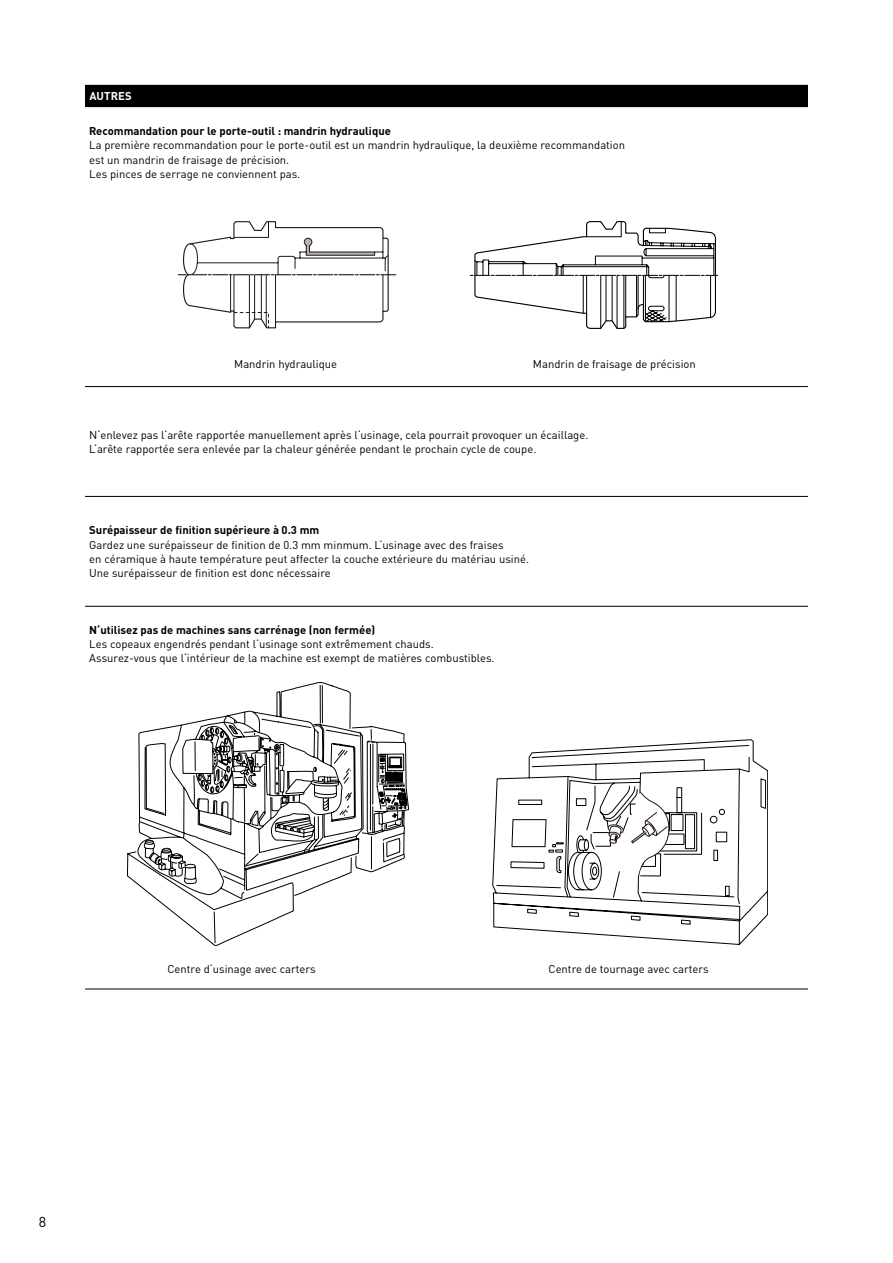
<style>
.page{position:relative;width:893px;height:1263px;background:#fff}
.page>*{position:absolute;margin:0;border:0;box-sizing:border-box;transform-origin:0 0}
.t1{font:14.25px "DIN Pro";color:#000}
.MHG_Table_left_align{font:11.25px/14.2px "DIN Pro";color:#000}
.MHG_Table_left_align-2{font:700 11.25px "DIN Pro";color:#000}
.MHG_Table_center_ali{font:11.25px "DIN Pro";color:#000}
.MHG_Table_left_align-3{font:700 11.25px "DIN Pro";letter-spacing:.01em;color:#fff}
</style>
<div class="page">
<div style="left:85px;top:85px;width:723px;height:22px;background:#000"></div>
<hr style="left:85px;top:989px;width:723px;height:1px;background:#000">
<hr style="left:85px;top:386px;width:723px;height:1px;background:#000">
<hr style="left:85px;top:496px;width:723px;height:1px;background:#000">
<hr style="left:85px;top:606px;width:723px;height:1px;background:#000">
<svg style="left:178px;top:221px;width:218px;height:108px"></svg>
<svg style="left:469px;top:221px;width:248px;height:108px"></svg>
<svg style="left:169px;top:682px;width:240px;height:129px"></svg>
<svg style="left:127px;top:727px;width:281px;height:219px"></svg>
<svg style="left:155px;top:732px;width:253px;height:132px"></svg>
<svg style="left:492px;top:739px;width:276px;height:206px"></svg>
<svg style="left:608px;top:791px;width:63px;height:87px"></svg>
<p class="MHG_Table_left_align-3" style="left:89px;top:87px;width:44px">AUTRES</p>
<p class="MHG_Table_left_align-2" style="left:89px;top:122px;width:303px">Recommandation pour le porte-outil : mandrin hydraulique</p>
<p class="MHG_Table_left_align" style="left:89px;top:137px;width:537px">La première recommandation pour le porte-outil est un mandrin hydraulique, la deuxième recommandation</p>
<p class="MHG_Table_left_align" style="left:89px;top:151px;width:202px">est un mandrin de fraisage de précision.</p>
<p class="MHG_Table_left_align" style="left:89px;top:166px;width:213px">Les pinces de serrage ne conviennent pas.</p>
<p class="MHG_Table_center_ali" style="left:234px;top:355px;width:104px">Mandrin hydraulique</p>
<p class="MHG_Table_center_ali" style="left:533px;top:355px;width:164px">Mandrin de fraisage de précision</p>
<p class="MHG_Table_left_align" style="left:89px;top:427px;width:501px">N‘enlevez pas l‘arête rapportée manuellement après l‘usinage, cela pourrait provoquer un écaillage.</p>
<p class="MHG_Table_left_align" style="left:89px;top:441px;width:449px">L‘arête rapportée sera enlevée par la chaleur générée pendant le prochain cycle de coupe.</p>
<p class="MHG_Table_left_align-2" style="left:89px;top:521px;width:232px">Surépaisseur de finition supérieure à 0.3 mm</p>
<p class="MHG_Table_left_align" style="left:89px;top:536px;width:416px">Gardez une surépaisseur de finition de 0.3 mm minmum. L‘usinage avec des fraises</p>
<p class="MHG_Table_left_align" style="left:89px;top:551px;width:441px">en céramique à haute température peut affecter la couche extérieure du matériau usiné.<br>Une surépaisseur de finition est donc nécessaire</p>
<p class="MHG_Table_left_align-2" style="left:89px;top:620px;width:287px">N‘utilisez pas de machines sans carrénage (non fermée)</p>
<p class="MHG_Table_left_align" style="left:89px;top:636px;width:346px">Les copeaux engendrés pendant l‘usinage sont extrêmement chauds.</p>
<p class="MHG_Table_left_align" style="left:89px;top:650px;width:407px">Assurez-vous que l‘intérieur de la machine est exempt de matières combustibles.</p>
<p class="t1" style="left:39px;top:1210px;width:9px">8</p>
<p class="MHG_Table_center_ali" style="left:167px;top:960px;width:150px">Centre d‘usinage avec carters</p>
<p class="MHG_Table_center_ali" style="left:548px;top:960px;width:162px">Centre de tournage avec carters</p>
</div>
